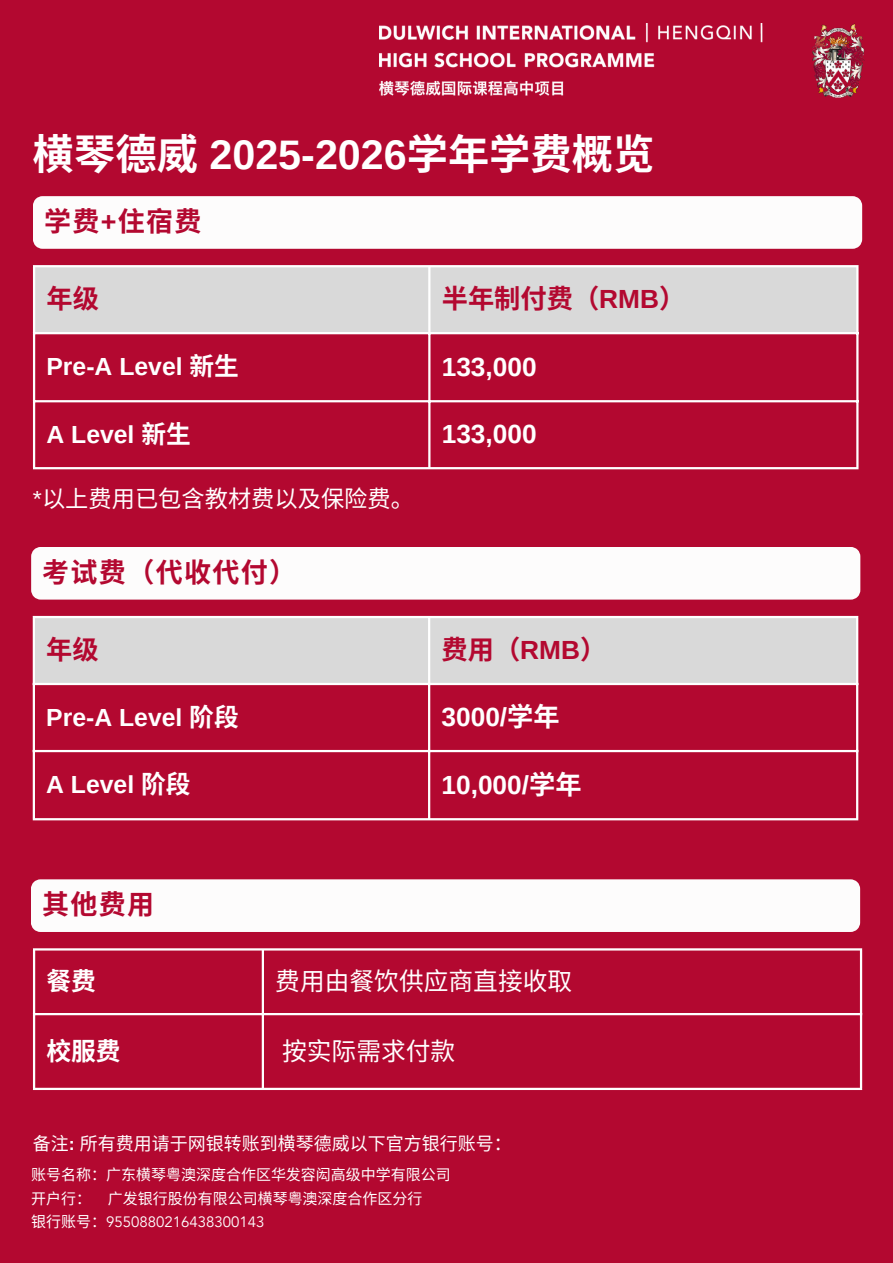
<style>
.page{position:relative;width:893px;height:1263px;background:#b30830}
.page>*{position:absolute;margin:0;border:0;box-sizing:border-box;transform-origin:0 0}
.t1{font:700 41.25px "Noto Sans CJ Ksc";color:#fff}
.t2{font:700 27px "Noto Sans CJ Ksc";letter-spacing:.05em;color:#b30830}
.t3{font:700 26.25px "Arimo";color:#fff}
.t4{font:700 26.25px "Noto Sans CJ Ksc";color:#b30830}
.t5{font:700 24.75px "Arimo";color:#fff}
.t6{font:24.75px "Noto Sans CJ Ksc";color:#fff}
.t7{font:700 24.75px "Noto Sans CJ Ksc";color:#fff}
.t8{font:23.25px "Noto Sans CJ Ksc";color:#fff}
.t9{font:18px "Noto Sans CJ Ksc";color:#fff}
.t10{font:15px "Noto Sans CJ Ksc";color:#fff}
.t11{font:15px "Avenir LT Pro";color:#fff}
.s1{font-family:"Arimo"}
.s2{font-family:"Noto Sans CJ Ksc"}
.s3{color:#b30830}
.s4{font-family:"Arimo";font-weight:700}
</style>
<div class="page">
<img style="left:380px;top:24px;width:484px;height:73px">
<div style="left:35px;top:267px;width:821px;height:65px;background:#d9d9d9"></div>
<hr style="left:33px;top:267px;width:2px;height:200px;background:#fff">
<hr style="left:428px;top:267px;width:2px;height:200px;background:#fff">
<hr style="left:856px;top:267px;width:2px;height:200px;background:#fff">
<hr style="left:33px;top:265px;width:825px;height:2px;background:#fff">
<hr style="left:33px;top:332px;width:825px;height:2px;background:#fff">
<hr style="left:33px;top:400px;width:825px;height:2px;background:#fff">
<hr style="left:33px;top:467px;width:825px;height:2px;background:#fff">
<div style="left:33px;top:196px;width:829px;height:53px;background:#fdfcfc"></div>
<div style="left:31px;top:879px;width:829px;height:53px;background:#fdfcfc"></div>
<hr style="left:33px;top:950px;width:2px;height:138px;background:#fff">
<hr style="left:262px;top:950px;width:2px;height:138px;background:#fff">
<hr style="left:860px;top:950px;width:2px;height:138px;background:#fff">
<hr style="left:33px;top:948px;width:829px;height:2px;background:#fff">
<hr style="left:33px;top:1013px;width:829px;height:2px;background:#fff">
<hr style="left:33px;top:1088px;width:829px;height:2px;background:#fff">
<div style="left:31px;top:547px;width:829px;height:53px;background:#fdfcfc"></div>
<div style="left:35px;top:618px;width:821px;height:65px;background:#d9d9d9"></div>
<hr style="left:33px;top:618px;width:2px;height:200px;background:#fff">
<hr style="left:428px;top:618px;width:2px;height:200px;background:#fff">
<hr style="left:856px;top:618px;width:2px;height:200px;background:#fff">
<hr style="left:33px;top:616px;width:825px;height:2px;background:#fff">
<hr style="left:33px;top:683px;width:825px;height:2px;background:#fff">
<hr style="left:33px;top:750px;width:825px;height:2px;background:#fff">
<hr style="left:33px;top:818px;width:825px;height:2px;background:#fff">
<p class="t1" style="left:33px;top:121px;width:623px">横琴德威 <span class="s1">2025-2026</span>学年学费概览</p>
<p class="t2" style="left:44px;top:200px;width:159px">学费<span class="s1">+</span>住宿费</p>
<p class="t4" style="left:46px;top:278px;width:54px">年级</p>
<h1 class="t4" style="left:442px;top:278px;width:245px">半年制付费（<span class="s1">RMB</span>）</h1>
<h2 class="t5" style="left:46px;top:353px;width:192px">Pre-A Level <span class="s2">新生</span></h2>
<p class="t3" style="left:442px;top:352px;width:96px">133,000</p>
<p class="t5" style="left:46px;top:420px;width:153px">A Level <span class="s2">新生</span><span class="s3">l</span></p>
<p class="t3" style="left:442px;top:420px;width:96px">133,000</p>
<p class="t8" style="left:33px;top:480px;width:383px"><span class="s1">*</span>以上费用已包含教材费以及保险费。</p>
<p class="t2" style="left:42px;top:550px;width:255px">考试费（代收代付）</p>
<p class="t4" style="left:46px;top:629px;width:54px">年级</p>
<p class="t4" style="left:441px;top:629px;width:166px">费用（<span class="s1">RMB</span>）</p>
<p class="t5" style="left:46px;top:703px;width:194px">Pre-A Level <span class="s2">阶段</span></p>
<h2 class="t3" style="left:441px;top:702px;width:120px">3000/<span class="s2">学年</span></h2>
<p class="t5" style="left:46px;top:771px;width:146px">A Level <span class="s2">阶段</span></p>
<p class="t3" style="left:441px;top:770px;width:142px">10,000/<span class="s2">学年</span></p>
<p class="t2" style="left:42px;top:883px;width:110px">其他费用</p>
<p class="t7" style="left:46px;top:961px;width:51px">餐费</p>
<h3 class="t6" style="left:275px;top:961px;width:298px">费用由餐饮供应商直接收取</h3>
<h2 class="t7" style="left:46px;top:1031px;width:76px">校服费</h2>
<p class="t6" style="left:282px;top:1031px;width:175px">按实际需求付款</p>
<p class="t9" style="left:33px;top:1129px;width:480px">备注<span class="s4">:</span> 所有费⽤请于⽹银转账到横琴德威以下官⽅银⾏账号：</p>
<p class="t10" style="left:31px;top:1163px;width:421px">账号名称：广东横琴粤澳深度合作区华发容闳高级中学有限公司</p>
<h4 class="t10" style="left:31px;top:1187px;width:392px">开⼾⾏： 广发银行股份有限公司横琴粤澳深度合作区分行</h4>
<p class="t11" style="left:31px;top:1216px;width:235px"><span class="s2">银⾏账号：</span>9550880216438300143</p>
</div>
